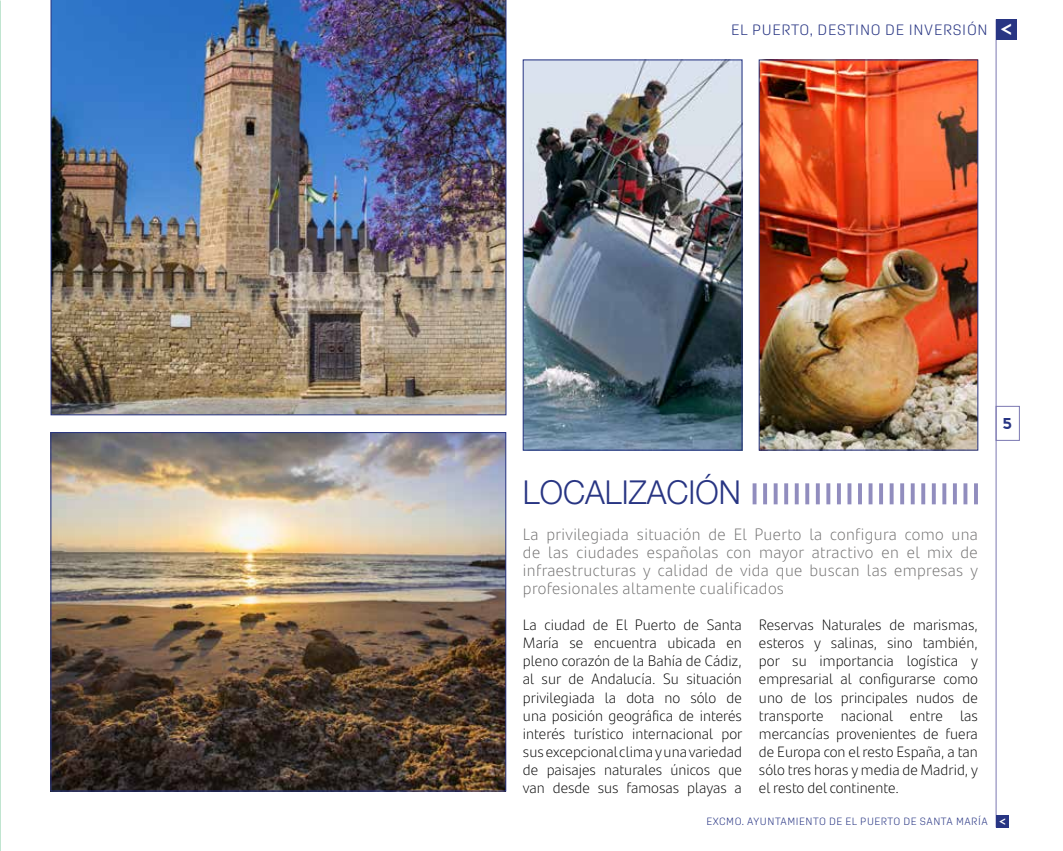
<style>
.page{position:relative;width:1063px;height:851px;background:#fff}
.page>*{position:absolute;margin:0;border:0;box-sizing:border-box;transform-origin:0 0}
.t1{font:300 33px "Helvetica Neue LT Std";color:#283583;scale:.95 1}
.t2{font:300 16.5px/18px "Santander Text W05";letter-spacing:.02em;color:#706f6f;text-align:justify}
.t3{font:300 15px/18px "Santander Text W05";color:#000;text-align:justify}
.t4{font:300 15px "Aglet Sans";letter-spacing:.05em;color:#283583}
.t5{font:700 15px "nevis";color:#283583}
.t6{font:300 10.5px "Aglet Sans";letter-spacing:.05em;color:#283583}
</style>
<div class="page">
<hr style="left:996px;top:19px;width:1px;height:808px;background:#7b78b1">
<div style="left:996px;top:406px;width:24px;height:34px;border:1px solid #7b78b1"></div>
<div style="left:996px;top:19px;width:21px;height:21px;background:#283583"></div>
<div style="left:996px;top:814px;width:13px;height:13px;background:#283583"></div>
<img style="left:0;top:0;width:1px;height:850px">
<img style="left:51px;top:0;width:455px;height:415px">
<img style="left:525px;top:62px;width:215px;height:386px">
<div style="left:523px;top:60px;width:219px;height:390px;border:1px solid #283583"></div>
<img style="left:761px;top:62px;width:215px;height:386px">
<div style="left:759px;top:60px;width:219px;height:390px;border:1px solid #283583"></div>
<img style="left:53px;top:434px;width:451px;height:355px">
<svg style="left:753px;top:483px;width:4px;height:21px"></svg>
<svg style="left:763px;top:483px;width:4px;height:21px"></svg>
<svg style="left:774px;top:483px;width:4px;height:21px"></svg>
<svg style="left:784px;top:483px;width:4px;height:21px"></svg>
<svg style="left:795px;top:483px;width:4px;height:21px"></svg>
<svg style="left:805px;top:483px;width:4px;height:21px"></svg>
<svg style="left:816px;top:483px;width:4px;height:21px"></svg>
<svg style="left:826px;top:483px;width:4px;height:21px"></svg>
<hr style="left:837px;top:483px;width:4px;height:21px;background:#918dbe">
<svg style="left:847px;top:483px;width:4px;height:21px"></svg>
<hr style="left:858px;top:483px;width:4px;height:21px;background:#918dbe">
<svg style="left:869px;top:483px;width:4px;height:21px"></svg>
<svg style="left:879px;top:483px;width:4px;height:21px"></svg>
<svg style="left:890px;top:483px;width:4px;height:21px"></svg>
<svg style="left:900px;top:483px;width:4px;height:21px"></svg>
<svg style="left:911px;top:483px;width:4px;height:21px"></svg>
<svg style="left:921px;top:483px;width:4px;height:21px"></svg>
<svg style="left:932px;top:483px;width:4px;height:21px"></svg>
<svg style="left:942px;top:483px;width:4px;height:21px"></svg>
<svg style="left:953px;top:483px;width:4px;height:21px"></svg>
<svg style="left:963px;top:483px;width:4px;height:21px"></svg>
<hr style="left:974px;top:483px;width:4px;height:21px;background:#918dbe">
<p class="t4" style="left:731px;top:21px;width:258px">EL PUERTO, DESTINO DE INVERSIÓN</p>
<p class="t5" style="left:1003px;top:415px;width:11px">5</p>
<h1 class="t1" style="left:523px;top:472px;width:231px">LOCALIZACIÓN</h1>
<p class="t2" style="left:523px;top:524px;width:456px">La privilegiada situación de El Puerto la configura como una de las ciudades españolas con mayor atractivo en el mix de infraestructuras y calidad de vida que buscan las empresas y profesionales altamente cualificados</p>
<p class="t3" style="left:523px;top:615px;width:221px">La ciudad de El Puerto de Santa María se encuentra ubicada en pleno corazón de la Bahía de Cádiz, al sur de Andalucía. Su situación privilegiada la dota no sólo de una posición geográfica de interés interés turístico internacional por sus excepcional clima y una variedad de paisajes naturales únicos que van desde sus famosas playas a</p>
<p class="t3" style="left:759px;top:615px;width:221px">Reservas Naturales de marismas, esteros y salinas, sino también, por su importancia logística y empresarial al configurarse como uno de los principales nudos de transporte nacional entre las mercancías provenientes de fuera de Europa con el resto España, a tan sólo tres horas y media de Madrid, y el resto del continente.</p>
<p class="t6" style="left:706px;top:815px;width:283px">EXCMO. AYUNTAMIENTO DE EL PUERTO DE SANTA MARÍA</p>
</div>
